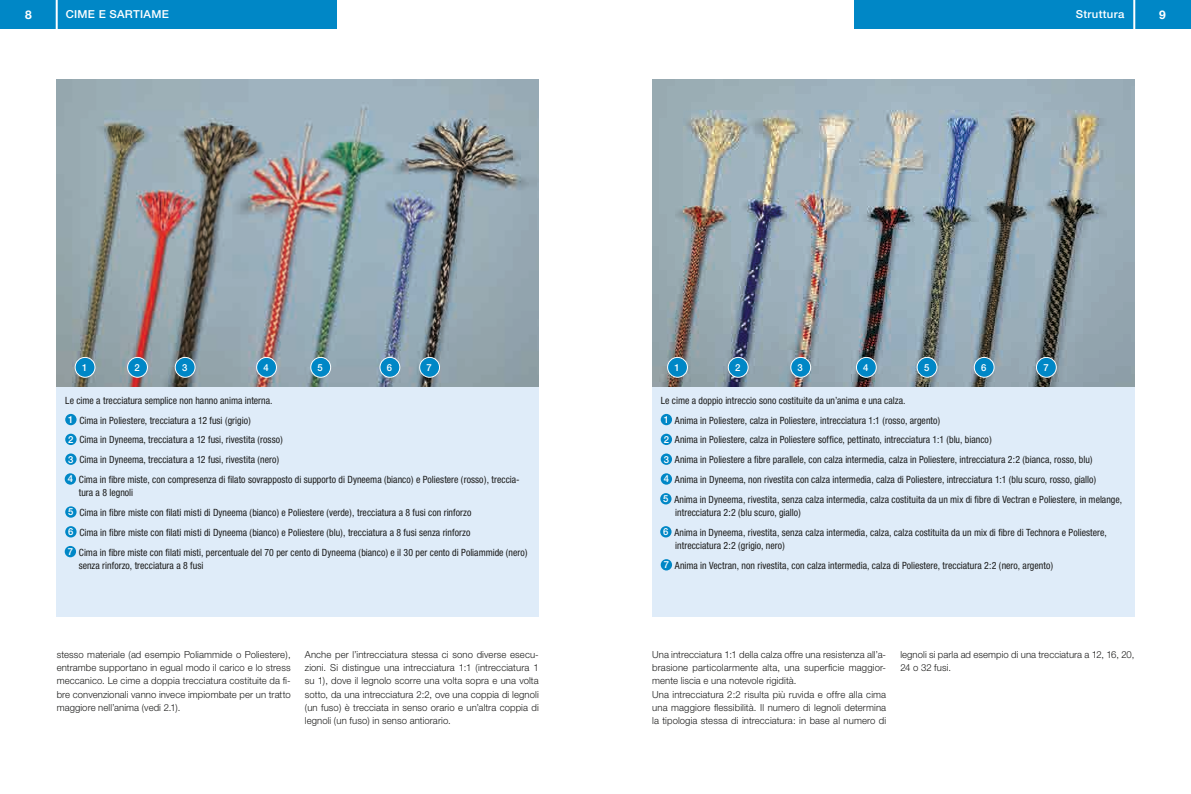
<style>
.page{position:relative;width:1191px;height:794px;background:#fff}
.page>*{position:absolute;margin:0;border:0;box-sizing:border-box;transform-origin:0 0}
.t1{font:700 12px "Helvetica Neue";color:#fff}
.t2{font:500 11px "Helvetica Neue";letter-spacing:.025em;color:#fff}
.t3{font:condensed 10px/19.8px "Helvetica Neue";letter-spacing:.005em;color:#1c1c1b}
.t4{font:300 9.7px/13.2px "Helvetica Neue";letter-spacing:.01em;color:#1c1c1b;text-align:justify}
.t5{font:500 9.7px "Helvetica Neue";color:#fff}
.s1{font-weight:500;font-stretch:normal;font-size:9.7px;color:#fff}
</style>
<div class="page">
<div style="left:853px;top:0;width:338px;height:28px;background:#0087c6"></div>
<div style="left:0;top:0;width:337px;height:28px;background:#0087c6"></div>
<hr style="left:1133px;top:0;width:2px;height:33px;background:#fff">
<hr style="left:56px;top:0;width:2px;height:33px;background:#fff">
<img style="left:57px;top:79px;width:482px;height:308px">
<div style="left:75px;top:357px;width:20px;height:20px;background:#0087c6;border-radius:50%"></div>
<div style="left:75px;top:357px;width:20px;height:21px;border:1px solid #fff;border-radius:50%"></div>
<div style="left:128px;top:357px;width:19px;height:20px;background:#0087c6;border-radius:50%"></div>
<div style="left:127px;top:357px;width:21px;height:21px;border:1px solid #fff;border-radius:50%"></div>
<div style="left:175px;top:357px;width:20px;height:20px;background:#0087c6;border-radius:50%"></div>
<div style="left:175px;top:357px;width:21px;height:21px;border:1px solid #fff;border-radius:50%"></div>
<div style="left:257px;top:357px;width:19px;height:20px;background:#0087c6;border-radius:50%"></div>
<div style="left:256px;top:357px;width:21px;height:21px;border:1px solid #fff;border-radius:50%"></div>
<div style="left:311px;top:357px;width:20px;height:20px;background:#0087c6;border-radius:50%"></div>
<div style="left:310px;top:357px;width:21px;height:21px;border:1px solid #fff;border-radius:50%"></div>
<div style="left:380px;top:357px;width:20px;height:20px;background:#0087c6;border-radius:50%"></div>
<div style="left:379px;top:357px;width:21px;height:21px;border:1px solid #fff;border-radius:50%"></div>
<div style="left:420px;top:357px;width:19px;height:20px;background:#0087c6;border-radius:50%"></div>
<div style="left:419px;top:357px;width:21px;height:21px;border:1px solid #fff;border-radius:50%"></div>
<div style="left:57px;top:387px;width:482px;height:230px;background:#dfecf9"></div>
<div style="left:65px;top:414px;width:12px;height:11px;background:#0087c6;border-radius:50%"></div>
<div style="left:65px;top:434px;width:12px;height:11px;background:#0087c6;border-radius:50%"></div>
<div style="left:65px;top:453px;width:12px;height:12px;background:#0087c6;border-radius:50%"></div>
<div style="left:65px;top:473px;width:11px;height:11px;background:#0087c6;border-radius:50%"></div>
<div style="left:65px;top:506px;width:12px;height:11px;background:#0087c6;border-radius:50%"></div>
<div style="left:65px;top:526px;width:12px;height:11px;background:#0087c6;border-radius:50%"></div>
<div style="left:65px;top:546px;width:11px;height:11px;background:#0087c6;border-radius:50%"></div>
<img style="left:652px;top:79px;width:482px;height:308px">
<div style="left:667px;top:357px;width:20px;height:20px;background:#0087c6;border-radius:50%"></div>
<div style="left:667px;top:357px;width:21px;height:21px;border:1px solid #fff;border-radius:50%"></div>
<div style="left:728px;top:357px;width:20px;height:20px;background:#0087c6;border-radius:50%"></div>
<div style="left:728px;top:357px;width:20px;height:21px;border:1px solid #fff;border-radius:50%"></div>
<div style="left:791px;top:357px;width:19px;height:20px;background:#0087c6;border-radius:50%"></div>
<div style="left:790px;top:357px;width:21px;height:21px;border:1px solid #fff;border-radius:50%"></div>
<div style="left:856px;top:357px;width:20px;height:20px;background:#0087c6;border-radius:50%"></div>
<div style="left:856px;top:357px;width:20px;height:21px;border:1px solid #fff;border-radius:50%"></div>
<div style="left:917px;top:357px;width:20px;height:20px;background:#0087c6;border-radius:50%"></div>
<div style="left:916px;top:357px;width:21px;height:21px;border:1px solid #fff;border-radius:50%"></div>
<div style="left:974px;top:357px;width:20px;height:20px;background:#0087c6;border-radius:50%"></div>
<div style="left:973px;top:357px;width:21px;height:21px;border:1px solid #fff;border-radius:50%"></div>
<div style="left:1036px;top:357px;width:20px;height:20px;background:#0087c6;border-radius:50%"></div>
<div style="left:1036px;top:357px;width:20px;height:21px;border:1px solid #fff;border-radius:50%"></div>
<div style="left:652px;top:387px;width:482px;height:230px;background:#dfecf9"></div>
<div style="left:660px;top:414px;width:12px;height:11px;background:#0087c6;border-radius:50%"></div>
<div style="left:660px;top:434px;width:12px;height:11px;background:#0087c6;border-radius:50%"></div>
<div style="left:660px;top:453px;width:12px;height:12px;background:#0087c6;border-radius:50%"></div>
<div style="left:660px;top:473px;width:12px;height:11px;background:#0087c6;border-radius:50%"></div>
<div style="left:660px;top:493px;width:11px;height:11px;background:#0087c6;border-radius:50%"></div>
<div style="left:660px;top:526px;width:11px;height:11px;background:#0087c6;border-radius:50%"></div>
<div style="left:660px;top:559px;width:12px;height:11px;background:#0087c6;border-radius:50%"></div>
<p class="t1" style="left:25px;top:7px;width:8px">8</p>
<p class="t2" style="left:66px;top:7px;width:105px">CIME E SARTIAME</p>
<p class="t2" style="left:1075px;top:7px;width:50px">Struttura</p>
<p class="t1" style="left:1159px;top:7px;width:8px">9</p>
<p class="t5" style="left:82px;top:362px;width:7px">1</p>
<p class="t5" style="left:134px;top:362px;width:7px">2</p>
<p class="t5" style="left:182px;top:362px;width:7px">3</p>
<p class="t5" style="left:263px;top:362px;width:7px">4</p>
<p class="t5" style="left:318px;top:362px;width:7px">5</p>
<p class="t5" style="left:387px;top:362px;width:7px">6</p>
<p class="t5" style="left:426px;top:362px;width:7px">7</p>
<p class="t3" style="left:65px;top:390px;width:456px">Le cime a trecciatura semplice non hanno anima interna.<br><span class="s1">1</span> Cima in Poliestere, trecciatura a 12 fusi (grigio)<br><span class="s1">2</span> Cima in Dyneema, trecciatura a 12 fusi, rivestita (rosso)<br><span class="s1">3</span> Cima in Dyneema, trecciatura a 12 fusi, rivestita (nero)<br><span class="s1">4</span> Cima in fibre miste, con compresenza di filato sovrapposto di supporto di Dyneema (bianco) e Poliestere (rosso), treccia-</p>
<p class="t3" style="left:68px;top:482px;width:461px;text-indent:11px">tura a 8 legnoli<br><span class="s1">5</span> Cima in fibre miste con filati misti di Dyneema (bianco) e Poliestere (verde), trecciatura a 8 fusi con rinforzo<br><span class="s1">6</span> Cima in fibre miste con filati misti di Dyneema (bianco) e Poliestere (blu), trecciatura a 8 fusi senza rinforzo<br><span class="s1">7</span> Cima in fibre miste con filati misti, percentuale del 70 per cento di Dyneema (bianco) e il 30 per cento di Poliammide (nero)</p>
<p class="t3" style="left:79px;top:555px;width:126px">senza rinforzo, trecciatura a 8 fusi</p>
<p class="t4" style="left:57px;top:648px;width:235px">stesso materiale (ad esempio Poliammide o Poliestere), entrambe supportano in egual modo il carico e lo stress meccanico. Le cime a doppia trecciatura costituite da fi&shy;bre convenzionali vanno invece impiombate per un tratto maggiore nell’anima (vedi 2.1).</p>
<p class="t4" style="left:305px;top:648px;width:235px">Anche per l’intrecciatura stessa ci sono diverse esecu&shy;zioni. Si distingue una intrecciatura 1:1 (intrecciatura 1 su 1), dove il legnolo scorre una volta sopra e una volta sotto, da una intrecciatura 2:2, ove una coppia di legnoli (un fuso) è trecciata in senso orario e un’altra coppia di legnoli (un fuso) in senso antiorario.</p>
<p class="t5" style="left:674px;top:362px;width:7px">1</p>
<p class="t5" style="left:735px;top:362px;width:7px">2</p>
<p class="t5" style="left:797px;top:362px;width:7px">3</p>
<p class="t5" style="left:863px;top:362px;width:7px">4</p>
<p class="t5" style="left:924px;top:362px;width:7px">5</p>
<p class="t5" style="left:981px;top:362px;width:7px">6</p>
<p class="t5" style="left:1043px;top:362px;width:7px">7</p>
<p class="t3" style="left:660px;top:390px;width:463px">Le cime a doppio intreccio sono costituite da un’anima e una calza.<br><span class="s1">1</span> Anima in Poliestere, calza in Poliestere, intrecciatura 1:1 (rosso, argento)<br><span class="s1">2</span> Anima in Poliestere, calza in Poliestere soffice, pettinato, intrecciatura 1:1 (blu, bianco)<br><span class="s1">3</span> Anima in Poliestere a fibre parallele, con calza intermedia, calza in Poliestere, intrecciatura 2:2 (bianca, rosso, blu)<br><span class="s1">4</span> Anima in Dyneema, non rivestita con calza intermedia, calza di Poliestere, intrecciatura 1:1 (blu scuro, rosso, giallo)<br><span class="s1">5</span> Anima in Dyneema, rivestita, senza calza intermedia, calza costituita da un mix di fibre di Vectran e Poliestere, in melange,</p>
<p class="t3" style="left:663px;top:502px;width:445px;text-indent:12px">intrecciatura 2:2 (blu scuro, giallo)<br><span class="s1">6</span> Anima in Dyneema, rivestita, senza calza intermedia, calza, calza costituita da un mix di fibre di Technora e Poliestere,</p>
<p class="t3" style="left:663px;top:535px;width:391px;text-indent:12px">intrecciatura 2:2 (grigio, nero)<br><span class="s1">7</span> Anima in Vectran, non rivestita, con calza intermedia, calza di Poliestere, trecciatura 2:2 (nero, argento)</p>
<p class="t4" style="left:652px;top:648px;width:235px;text-align:left">Una intrecciatura 1:1 della calza offre una resistenza all’a&shy;brasione particolarmente alta, una superficie maggior&shy;mente liscia e una notevole rigidità.<br>Una intrecciatura 2:2 risulta più ruvida e offre alla cima una maggiore flessibilità. Il numero di legnoli determina la tipologia stessa di intrecciatura: in base al numero di</p>
<p class="t4" style="left:900px;top:648px;width:235px">legnoli si parla ad esempio di una trecciatura a 12, 16, 20,<br>24 o 32 fusi.</p>
</div>
